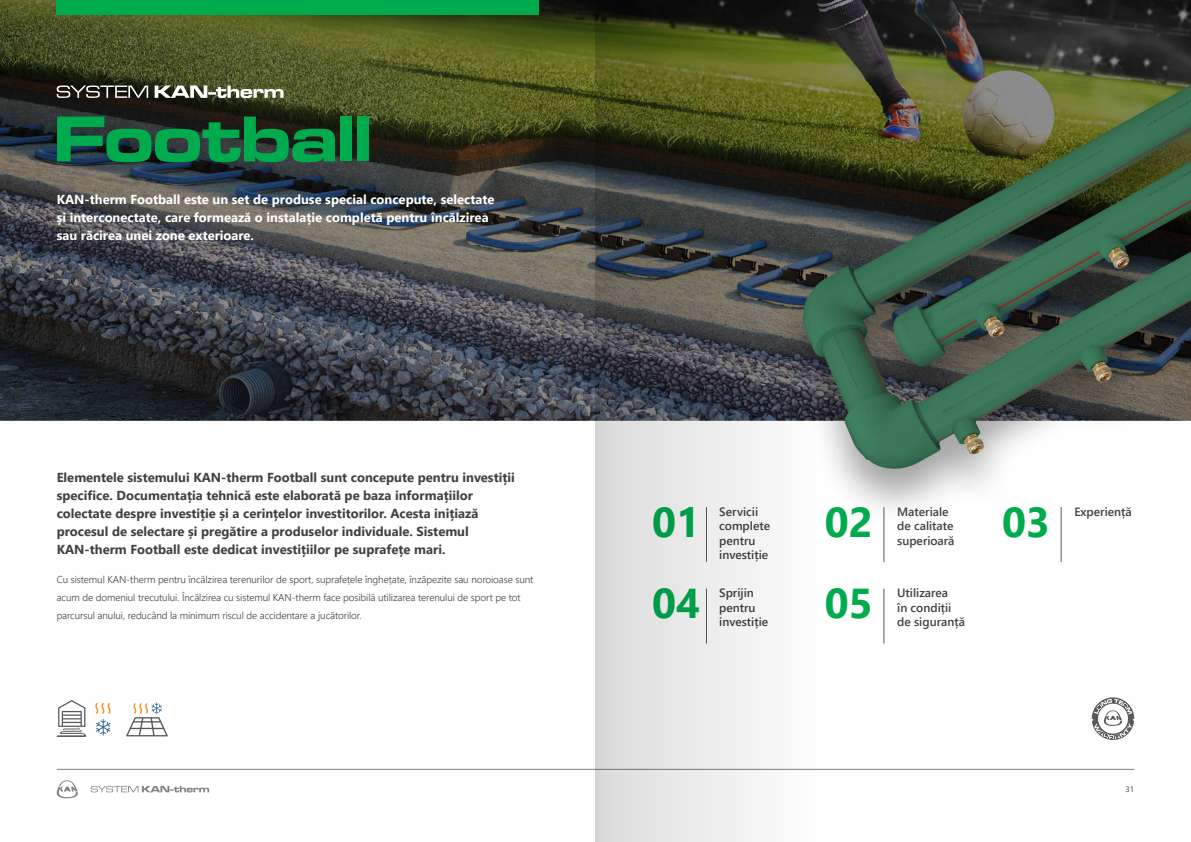
<style>
.page{position:relative;width:1191px;height:842px;background:#fff}
.page>*{position:absolute;margin:0;border:0;box-sizing:border-box;transform-origin:0 0}
.t1{font:67.1px "Microgramma D Bol Ext";color:#00ab4e}
.t2{font:700 41.7px/81.6px "Segoe UI";color:#00ab4e}
.t3{font:700 13px/18px "Segoe UI";color:#414042}
.t4{font:700 13px/18px "Segoe UI";color:#fff}
.t5{font:600 12px/14.4px "Segoe UI";color:#414042}
.t6{font:300 10px/18px "Segoe UI";letter-spacing:-.01em;color:#414042}
.t7{font:8px "Segoe UI";color:#414042}
</style>
<div class="page">
<svg style="left:57px;top:780px;width:21px;height:18px"></svg>
<svg style="left:91px;top:786px;width:118px;height:6px"></svg>
<img style="left:0;top:0;width:1191px;height:770px">
<svg style="left:57px;top:85px;width:226px;height:13px"></svg>
<div style="left:57px;top:0;width:482px;height:14px;background:#00ab4e"></div>
<svg style="left:95px;top:703px;width:16px;height:32px"></svg>
<svg style="left:57px;top:700px;width:29px;height:37px"></svg>
<svg style="left:126px;top:702px;width:42px;height:34px"></svg>
<hr style="left:883px;top:507px;width:1px;height:55px;background:#58595b">
<hr style="left:1061px;top:507px;width:1px;height:55px;background:#58595b">
<hr style="left:883px;top:589px;width:1px;height:54px;background:#58595b">
<svg style="left:1091px;top:697px;width:43px;height:43px"></svg>
<hr style="left:57px;top:769px;width:1077px;height:1px;background:#808285">
<svg style="left:595px;top:0;width:221px;height:842px"></svg>
<h1 class="t1" style="left:54px;top:93px;width:320px">Football</h1>
<p class="t4" style="left:57px;top:189px;width:439px">KAN-therm Football este un set de produse special concepute, selectate și interconectate, care formează o instalație completă pentru încălzirea sau răcirea unei zone exterioare.</p>
<p class="t3" style="left:57px;top:467px;width:460px">Elementele sistemului KAN-therm Football sunt concepute pentru investiții specifice. Documentația tehnică este elaborată pe baza informațiilor colectate despre investiție și a cerințelor investitorilor. Acesta inițiază procesul de selectare și pregătire a produselor individuale. Sistemul KAN-therm Football este dedicat investițiilor pe suprafețe mari.</p>
<p class="t6" style="left:57px;top:569px;width:478px">Cu sistemul KAN-therm pentru încălzirea terenurilor de sport, suprafețele înghețate, înzăpezite sau noroioase sunt acum de domeniul trecutului. Încălzirea cu sistemul KAN-therm face posibilă utilizarea terenului de sport pe tot parcursul anului, reducând la minimum riscul de accidentare a jucătorilor.</p>
<p class="t5" style="left:897px;top:503px;width:59px">Materiale de calitate superioară</p>
<p class="t5" style="left:1074px;top:503px;width:59px">Experiență</p>
<p class="t5" style="left:719px;top:503px;width:52px">Servicii complete pentru investiție</p>
<p class="t5" style="left:719px;top:585px;width:50px">Sprijin pentru investiție</p>
<h2 class="t2" style="left:652px;top:478px;width:49px">01<br>04</h2>
<h2 class="t2" style="left:825px;top:478px;width:49px">02</h2>
<h2 class="t2" style="left:1002px;top:478px;width:49px">03</h2>
<p class="t5" style="left:897px;top:585px;width:69px">Utilizarea<br>în condiții de siguranță</p>
<h2 class="t2" style="left:825px;top:559px;width:49px">05</h2>
<p class="t7" style="left:1125px;top:781px;width:10px">31</p>
</div>
